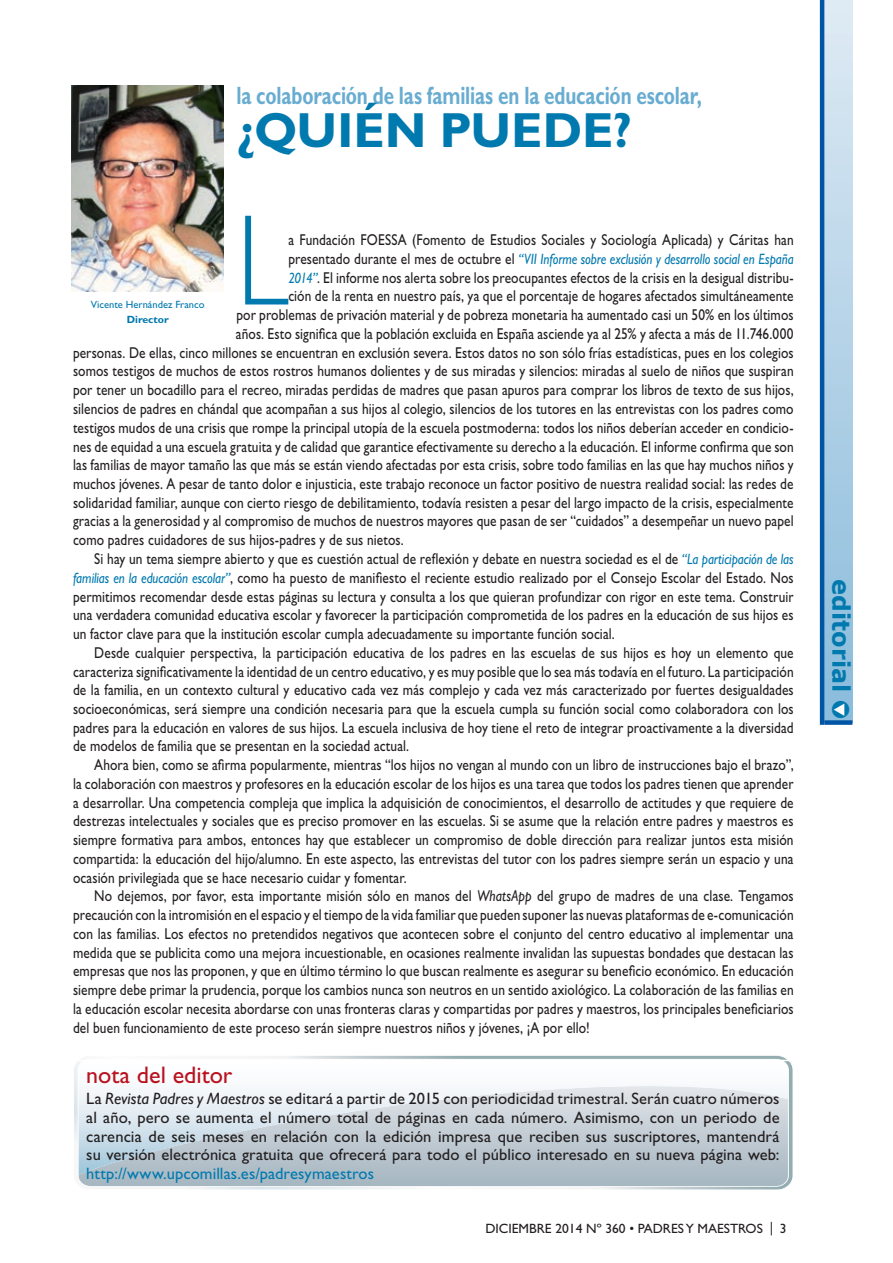
<style>
.page{position:relative;width:893px;height:1263px;background:#fff}
.page>*{position:absolute;margin:0;border:0;box-sizing:border-box;transform-origin:0 0}
.t1{font:300 130.05px "Gill Sans Std";color:#0079af;scale:.85 1}
.t2{font:700 49.5px "Gill Sans Std";letter-spacing:-.005em;color:#0079af}
.t3{font:700 25.5px "Gill Sans Std";letter-spacing:-.01em;color:#68acd1;scale:.74 1}
.t4{font:24px "Gill Sans Std";color:#b91220}
.t5{font:700 24px "Verdana";color:#0079af}
.t6{font:16.5px/18.8px "Gill Sans Std";letter-spacing:.005em;color:#231f20;text-align:justify}
.t7{font:16.5px "Gill Sans Std";letter-spacing:.005em;color:#0079af}
.t8{font:15.75px "Gill Sans Std";letter-spacing:.005em;color:#231f20;scale:.85 1}
.t9{font:italic 15px "Gill Sans Std";color:#0079af;scale:.85 1}
.t10{font:13.5px "Gill Sans Std";color:#231f20}
.t11{font:10.5px "Gill Sans Std";color:#0079af}
.t12{font:700 10.5px "Gill Sans Std";color:#0079af}
.s1{font-style:normal;font-size:15.75px;color:#231f20}
.s2{font-style:italic;font-size:15px;color:#0079af}
.s3{font-style:italic}
.s4{color:#fff}
</style>
<div class="page">
<svg style="left:824px;top:0;width:28px;height:720px;background:#b0d0e6"></svg>
<hr style="left:820px;top:0;width:4px;height:725px;background:#0055a4">
<div style="left:824px;top:720px;width:28px;height:5px;background:#0055a4"></div>
<svg style="left:74px;top:1055px;width:719px;height:135px"></svg>
<img style="left:71px;top:85px;width:153px;height:206px">
<h3 class="t3" style="left:236px;top:80px;width:631px">la colaboración de las familias en la educación escolar,</h3>
<h2 class="t2" style="left:236px;top:101px;width:308px">¿QUIÉN PUEDE</h2>
<h2 class="t2" style="left:613px;top:101px;width:20px">?</h2>
<h1 class="t1" style="left:236px;top:188px;width:63px">L</h1>
<p class="t8" style="left:288px;top:231px;width:596px">a Fundación FOESSA (Fomento de Estudios Sociales y Sociología Aplicada) y Cáritas han</p>
<p class="t9" style="left:288px;top:250px;width:596px"><span class="s1">presentado durante el mes de octubre el</span> “VII Informe sobre exclusión y desarrollo social en España</p>
<p class="t8" style="left:288px;top:268px;width:596px"><span class="s2">2014”</span>. El informe nos alerta sobre los preocupantes efectos de la crisis en la desigual distribu-</p>
<p class="t8" style="left:288px;top:287px;width:596px">ción de la renta en nuestro país, ya que el porcentaje de hogares afectados simultáneamente</p>
<p class="t8" style="left:236px;top:306px;width:657px">por problemas de privación material y de pobreza monetaria ha aumentado casi un 50% en los últimos</p>
<p class="t8" style="left:236px;top:325px;width:658px">años. Esto significa que la población excluida en España asciende ya al 25% y afecta a más de 11.746.000</p>
<p class="t8" style="left:73px;top:343px;width:849px">personas. De ellas, cinco millones se encuentran en exclusión severa. Estos datos no son sólo frías estadísticas, pues en los colegios</p>
<p class="t8" style="left:73px;top:362px;width:849px">somos testigos de muchos de estos rostros humanos dolientes y de sus miradas y silencios: miradas al suelo de niños que suspiran</p>
<p class="t8" style="left:73px;top:381px;width:849px">por tener un bocadillo para el recreo, miradas perdidas de madres que pasan apuros para comprar los libros de texto de sus hijos,</p>
<p class="t8" style="left:73px;top:400px;width:849px">silencios de padres en chándal que acompañan a sus hijos al colegio, silencios de los tutores en las entrevistas con los padres como</p>
<p class="t8" style="left:73px;top:418px;width:849px">testigos mudos de una crisis que rompe la principal utopía de la escuela postmoderna: todos los niños deberían acceder en condicio-</p>
<p class="t8" style="left:73px;top:437px;width:849px">nes de equidad a una escuela gratuita y de calidad que garantice efectivamente su derecho a la educación. El informe confirma que son</p>
<p class="t8" style="left:73px;top:456px;width:849px">las familias de mayor tamaño las que más se están viendo afectadas por esta crisis, sobre todo familias en las que hay muchos niños y</p>
<p class="t8" style="left:73px;top:475px;width:849px">muchos jóvenes. A pesar de tanto dolor e injusticia, este trabajo reconoce un factor positivo de nuestra realidad social: las redes de</p>
<p class="t8" style="left:73px;top:493px;width:849px">solidaridad familiar, aunque con cierto riesgo de debilitamiento, todavía resisten a pesar del largo impacto de la crisis, especialmente</p>
<p class="t8" style="left:73px;top:512px;width:849px">gracias a la generosidad y al compromiso de muchos de nuestros mayores que pasan de ser “cuidados” a desempeñar un nuevo papel</p>
<p class="t8" style="left:73px;top:531px;width:390px">como padres cuidadores de sus hijos-padres y de sus nietos.</p>
<p class="t8" style="left:94px;top:550px;width:824px">Si hay un tema siempre abierto y que es cuestión actual de reflexión y debate en nuestra sociedad es el de <span class="s2">“La participación de las</span></p>
<p class="t8" style="left:73px;top:568px;width:849px"><span class="s2">familias en la educación escolar”</span>, como ha puesto de manifiesto el reciente estudio realizado por el Consejo Escolar del Estado. Nos</p>
<p class="t8" style="left:73px;top:587px;width:849px">permitimos recomendar desde estas páginas su lectura y consulta a los que quieran profundizar con rigor en este tema. Construir</p>
<p class="t8" style="left:73px;top:606px;width:849px">una verdadera comunidad educativa escolar y favorecer la participación comprometida de los padres en la educación de sus hijos es</p>
<p class="t8" style="left:73px;top:625px;width:639px">un factor clave para que la institución escolar cumpla adecuadamente su importante función social.</p>
<p class="t8" style="left:94px;top:643px;width:824px">Desde cualquier perspectiva, la participación educativa de los padres en las escuelas de sus hijos es hoy un elemento que</p>
<p class="t8" style="left:73px;top:662px;width:849px">caracteriza significativamente la identidad de un centro educativo, y es muy posible que lo sea más todavía en el futuro. La participación</p>
<p class="t8" style="left:73px;top:681px;width:849px">de la familia, en un contexto cultural y educativo cada vez más complejo y cada vez más caracterizado por fuertes desigualdades</p>
<p class="t8" style="left:73px;top:700px;width:849px">socioeconómicas, será siempre una condición necesaria para que la escuela cumpla su función social como colaboradora con los</p>
<p class="t8" style="left:73px;top:718px;width:849px">padres para la educación en valores de sus hijos. La escuela inclusiva de hoy tiene el reto de integrar proactivamente a la diversidad</p>
<p class="t8" style="left:73px;top:737px;width:397px">de modelos de familia que se presentan en la sociedad actual.</p>
<p class="t8" style="left:94px;top:756px;width:824px">Ahora bien, como se afirma popularmente, mientras “los hijos no vengan al mundo con un libro de instrucciones bajo el brazo”,</p>
<p class="t8" style="left:73px;top:775px;width:849px">la colaboración con maestros y profesores en la educación escolar de los hijos es una tarea que todos los padres tienen que aprender</p>
<p class="t8" style="left:73px;top:793px;width:849px">a desarrollar. Una competencia compleja que implica la adquisición de conocimientos, el desarrollo de actitudes y que requiere de</p>
<p class="t8" style="left:73px;top:812px;width:849px">destrezas intelectuales y sociales que es preciso promover en las escuelas. Si se asume que la relación entre padres y maestros es</p>
<p class="t8" style="left:73px;top:831px;width:849px">siempre formativa para ambos, entonces hay que establecer un compromiso de doble dirección para realizar juntos esta misión</p>
<p class="t8" style="left:73px;top:849px;width:849px">compartida: la educación del hijo/alumno. En este aspecto, las entrevistas del tutor con los padres siempre serán un espacio y una</p>
<p class="t8" style="left:73px;top:868px;width:394px">ocasión privilegiada que se hace necesario cuidar y fomentar.</p>
<p class="t8" style="left:94px;top:887px;width:824px">No dejemos, por favor, esta importante misión sólo en manos del <span class="s3">WhatsApp</span> del grupo de madres de una clase. Tengamos</p>
<p class="t8" style="left:73px;top:906px;width:849px">precaución con la intromisión en el espacio y el tiempo de la vida familiar que pueden suponer las nuevas plataformas de e-comunicación</p>
<p class="t8" style="left:73px;top:924px;width:849px">con las familias. Los efectos no pretendidos negativos que acontecen sobre el conjunto del centro educativo al implementar una</p>
<p class="t8" style="left:73px;top:943px;width:849px">medida que se publicita como una mejora incuestionable, en ocasiones realmente invalidan las supuestas bondades que destacan las</p>
<p class="t8" style="left:73px;top:962px;width:849px">empresas que nos las proponen, y que en último término lo que buscan realmente es asegurar su beneficio económico. En educación</p>
<p class="t8" style="left:73px;top:981px;width:849px">siempre debe primar la prudencia, porque los cambios nunca son neutros en un sentido axiológico. La colaboración de las familias en</p>
<p class="t8" style="left:73px;top:999px;width:849px">la educación escolar necesita abordarse con unas fronteras claras y compartidas por padres y maestros, los principales beneficiarios</p>
<p class="t8" style="left:73px;top:1018px;width:609px">del buen funcionamiento de este proceso serán siempre nuestros niños y jóvenes, ¡A por ello!</p>
<p class="t11" style="left:91px;top:299px;width:115px">Vicente Hernández Franco</p>
<p class="t12" style="left:127px;top:313px;width:44px">Director</p>
<h3 class="t4" style="left:86px;top:1061px;width:148px">nota del editor</h3>
<p class="t6" style="left:86px;top:1089px;width:695px">La <span class="s3">Revista Padres y Maestros</span> se editará a partir de 2015 con periodicidad trimestral. Serán cuatro números al año, pero se aumenta el número total de páginas en cada número. Asimismo, con un periodo de carencia de seis meses en relación con la edición impresa que reciben sus suscriptores, mantendrá su versión electrónica gratuita que ofrecerá para todo el público interesado en su nueva página web:</p>
<p class="t7" style="left:86px;top:1164px;width:289px">http://www.upcomillas.es/padresymaestros</p>
<p class="t10" style="left:485px;top:1221px;width:303px">DICIEMBRE 2014 Nº 360 • PADRES Y MAESTROS | 3</p>
<h3 class="t5" style="left:857px;top:579px;width:141px;rotate:90deg">editorial ●<span class="s4">▼</span></h3>
</div>
